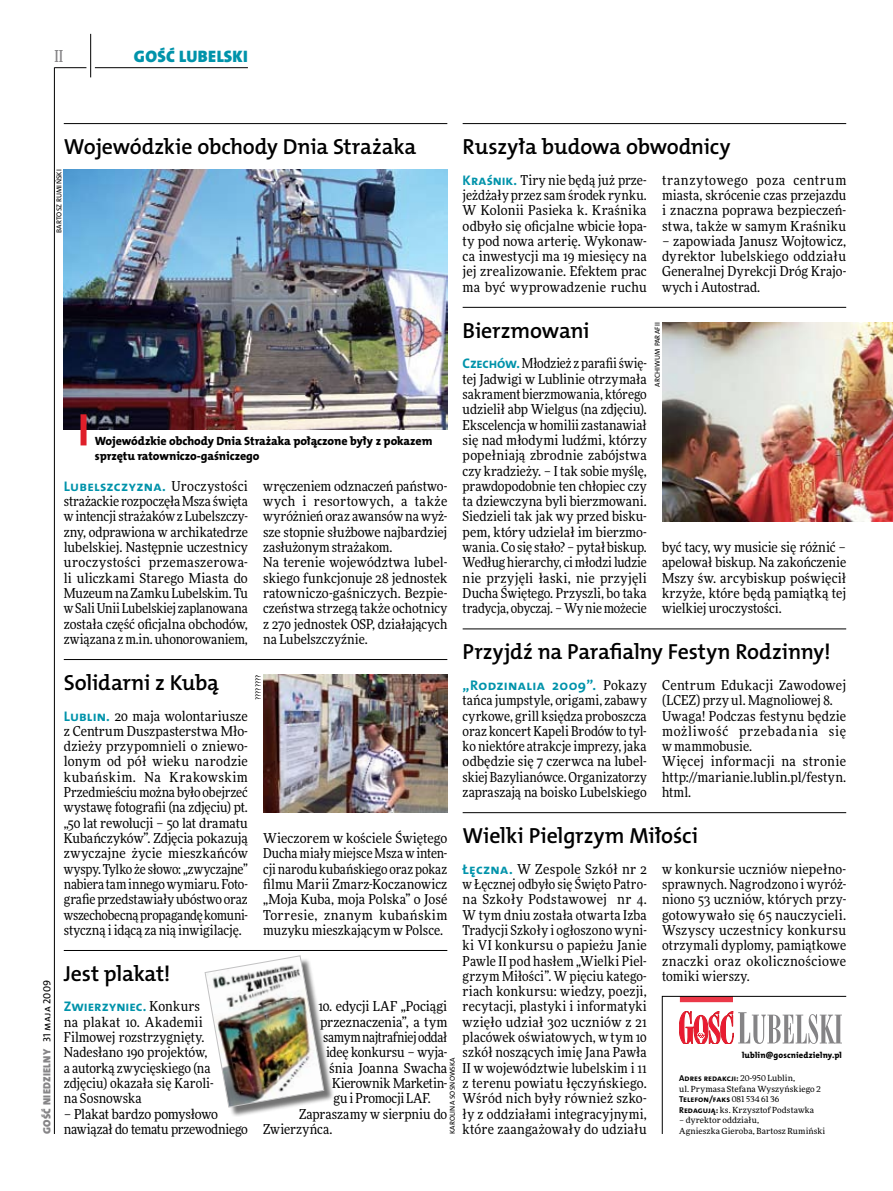
<style>
.page{position:relative;width:893px;height:1191px;background:#fff}
.page>*{position:absolute;margin:0;border:0;box-sizing:border-box;transform-origin:0 0}
.t1{font:21.9px "The Mix HP6 Se Bld";letter-spacing:-.01em;color:#000}
.t2{font:16.65px "The Mix HP9 Blk";letter-spacing:.02em;color:#0093aa}
.t3{font:500 16.5px "Freeday Narrow";color:#858486;scale:.9 1}
.t4{font:13.95px "The Mix HP7 Bld";letter-spacing:.015em;color:#0093aa}
.t5{font:13.65px/15.3px "Freeday Narrow News";letter-spacing:.005em;color:#000;text-align:justify}
.t6{font:13.65px/15.3px "Freeday Narrow News";letter-spacing:-.015em;color:#000}
.t7{font:13.65px "Freeday Narrow News";letter-spacing:-.02em;color:#000}
.t8{font:12px/15.3px "The Mix HP8 Ex Bld";letter-spacing:-.005em;color:#000}
.t9{font:10.5px "The Mix HP9 Blk";letter-spacing:.025em;color:#858486}
.t10{font:8.55px "The Mix HP7 Bld";letter-spacing:.005em;color:#000}
.t11{font:8.55px "The Mix HP8 Ex Bld";letter-spacing:.015em;color:#000}
.t12{font:8.4px/10.5px "Freeday News";letter-spacing:.015em;color:#000}
.t13{font:7.2px "The Mix HP5 Plain";letter-spacing:.015em;color:#000}
.s1{font-family:"The Mix HP7 Bld";font-size:13.95px;color:#0093aa}
.s2{font-family:"The Mix HP5 Plain";color:#000}
.s3{font-family:"Freeday Narrow News";font-size:13.65px;color:#000}
.s4{font-family:"Freeday News";font-size:8.4px}
.s5{font-family:"The Mix HP7 Bld";font-size:8.55px}
</style>
<div class="page">
<hr style="left:54px;top:67px;width:1px;height:1067px;background:#000">
<hr style="left:90px;top:34px;width:1px;height:43px;background:#000">
<hr style="left:54px;top:67px;width:32px;height:1px;background:#000">
<hr style="left:95px;top:67px;width:153px;height:1px;background:#000">
<svg style="left:662px;top:996px;width:185px;height:138px"></svg>
<hr style="left:463px;top:307px;width:383px;height:1px;background:#000">
<hr style="left:463px;top:628px;width:383px;height:1px;background:#000">
<hr style="left:64px;top:659px;width:383px;height:1px;background:#000">
<hr style="left:64px;top:123px;width:383px;height:1px;background:#000">
<hr style="left:463px;top:123px;width:383px;height:1px;background:#000">
<hr style="left:463px;top:812px;width:383px;height:1px;background:#000">
<hr style="left:64px;top:950px;width:383px;height:1px;background:#000">
<img style="left:662px;top:322px;width:231px;height:199px">
<img style="left:263px;top:674px;width:184px;height:138px">
<div style="left:207px;top:957px;width:127px;height:160px;background:#000;opacity:.55"></div>
<img style="left:205px;top:955px;width:119px;height:152px">
<img style="left:64px;top:169px;width:383px;height:260px">
<div style="left:81px;top:414px;width:6px;height:31px;background:#df1f2a"></div>
<p class="t3" style="left:54px;top:46px;width:11px">II</p>
<p class="t2" style="left:134px;top:46px;width:115px">GOŚĆ LUBELSKI</p>
<h1 class="t1" style="left:64px;top:132px;width:354px">Wojewódzkie obchody Dnia Strażaka</h1>
<p class="t13" style="left:55px;top:233px;width:65px;rotate:-90deg">Bartosz Rumiński</p>
<h1 class="t1" style="left:463px;top:132px;width:269px">Ruszyła budowa obwodnicy</h1>
<p class="t5" style="left:463px;top:172px;width:186px"><span class="s1">Kraśnik.</span> Tiry nie będą już prze&shy;jeżdżały przez sam środek rynku.<br>W Kolonii Pasieka k. Kraśnika odbyło się oficjalne wbicie łopa&shy;ty pod nowa arterię. Wykonaw&shy;ca inwestycji ma 19 miesięcy na jej zrealizowanie. Efektem prac ma być wyprowadzenie ruchu</p>
<p class="t5" style="left:662px;top:172px;width:186px">tranzytowego poza centrum miasta, skrócenie czas przejazdu i znaczna poprawa bezpieczeń&shy;stwa, także w samym Kraśniku</p>
<p class="t5" style="left:662px;top:233px;width:186px">– zapowiada Janusz Wojtowicz, dyrektor lubelskiego oddziału Generalnej Dyrekcji Dróg Krajo&shy;wych i Autostrad.</p>
<p class="t9" style="left:40px;top:1134px;width:156px;rotate:-90deg">GOŚĆ NIEDZIELNY <span class="s2">31 maja 2009</span></p>
<h1 class="t1" style="left:463px;top:316px;width:128px">Bierzmowani</h1>
<p class="t5" style="left:463px;top:356px;width:186px"><span class="s1">Czechów.</span> Młodzież z parafii świę&shy;tej Jadwigi w Lublinie otrzymała sakrament bierzmowania, którego udzielił abp Wielgus (na zdjęciu).<br>Ekscelencja w homilii zastanawiał się nad młodymi ludźmi, którzy popełniają zbrodnie zabójstwa czy kradzieży. – I tak sobie myślę, prawdopodobnie ten chłopiec czy ta dziewczyna byli bierzmowani.<br>Siedzieli tak jak wy przed bisku&shy;pem, który udzielał im bierzmo&shy;wania. Co się stało? – pytał biskup.<br>Według hierarchy, ci młodzi ludzie nie przyjęli łaski, nie przyjęli Ducha Świętego. Przyszli, bo taka tradycja, obyczaj. – Wy nie możecie</p>
<p class="t13" style="left:653px;top:387px;width:66px;rotate:-90deg">Archiwum parafii</p>
<p class="t8" style="left:95px;top:433px;width:338px">Wojewódzkie obchody Dnia Strażaka połączone były z pokazem sprzętu ratowniczo-gaśniczego</p>
<p class="t4" style="left:64px;top:477px;width:186px">Lubelszczyzna. <span class="s3">Uroczystości</span></p>
<p class="t5" style="left:64px;top:493px;width:186px">strażackie rozpoczęła Msza święta w intencji strażaków z Lubelszczy&shy;zny, odprawiona w archikatedrze lubelskiej. Następnie uczestnicy uroczystości przemaszerowa&shy;li uliczkami Starego Miasta do Muzeum na Zamku Lubelskim. Tu wSali Unii Lubelskiej zaplanowana została część oficjalna obchodów, związana zm.in. uhonorowaniem,</p>
<p class="t5" style="left:263px;top:478px;width:186px;text-align:left">wręczeniem odznaczeń państwo&shy;wych i resortowych, a także wyróżnień oraz awansów na wyż&shy;sze stopnie służbowe najbardziej zasłużonym strażakom.<br>Na terenie województwa lubel&shy;skiego funkcjonuje 28 jednostek ratowniczo-gaśniczych. Bezpie&shy;czeństwa strzegą także ochotnicy z 270 jednostek OSP, działających na Lubelszczyźnie.</p>
<p class="t5" style="left:662px;top:539px;width:186px">być tacy, wy musicie się różnić – apelował biskup. Na zakończenie Mszy św. arcybiskup poświęcił krzyże, które będą pamiątką tej wielkiej uroczystości.</p>
<h1 class="t1" style="left:463px;top:638px;width:370px">Przyjdź na Parafialny Festyn Rodzinny!</h1>
<p class="t4" style="left:463px;top:676px;width:186px">„Rodzinalia 2009”. <span class="s3">Pokazy</span></p>
<p class="t5" style="left:463px;top:692px;width:186px">tańca jumpstyle, origami, zabawy cyrkowe, grill księdza proboszcza oraz koncert Kapeli Brodów to tyl&shy;ko niektóre atrakcje imprezy, jaka odbędzie się 7 czerwca na lubel&shy;skiej Bazylianówce. Organizatorzy zapraszają na boisko Lubelskiego</p>
<h1 class="t1" style="left:64px;top:668px;width:157px">Solidarni z Kubą</h1>
<p class="t5" style="left:64px;top:708px;width:186px"><span class="s1">Lublin.</span> 20 maja wolontariusze z Centrum Duszpasterstwa Mło&shy;dzieży przypomnieli o zniewo&shy;lonym od pół wieku narodzie kubańskim. Na Krakowskim Przedmieściu można było obejrzeć wystawę fotografii (na zdjęciu) pt. „50 lat rewolucji – 50 lat dramatu Kubańczyków”. Zdjęcia pokazują zwyczajne życie mieszkańców wyspy. Tylko że słowo: „zwyczajne” nabiera tam innego wymiaru. Foto&shy;grafie przedstawiały ubóstwo oraz wszechobecną propagandę komuni&shy;styczną i idącą za nią inwigilację.</p>
<p class="t13" style="left:253px;top:700px;width:27px;rotate:-90deg">????????</p>
<p class="t5" style="left:662px;top:677px;width:186px;text-align:left">Centrum Edukacji Zawodowej (LCEZ) przy ul. Magnoliowej 8.<br>Uwaga! Podczas festynu będzie możliwość przebadania się w mammobusie.<br>Więcej informacji na stronie http://marianie.lublin.pl/festyn. html.</p>
<h1 class="t1" style="left:463px;top:821px;width:237px">Wielki Pielgrzym Miłości</h1>
<p class="t5" style="left:263px;top:830px;width:186px">Wieczorem w kościele Świętego Ducha miały miejsce Msza w inten&shy;cji narodu kubańskiego oraz pokaz filmu Marii Zmarz-Koczanowicz „Moja Kuba, moja Polska” o José Torresie, znanym kubańskim muzyku mieszkającym w Polsce.</p>
<p class="t5" style="left:463px;top:861px;width:186px"><span class="s1">Łęczna.</span> W Zespole Szkół nr 2 w Łęcznej odbyło się Święto Patro&shy;na Szkoły Podstawowej nr 4.<br>W tym dniu została otwarta Izba Tradycji Szkoły i ogłoszono wyni&shy;ki VI konkursu o papieżu Janie Pawle II pod hasłem „Wielki Piel&shy;grzym Miłości”. W pięciu katego&shy;riach konkursu: wiedzy, poezji, recytacji, plastyki i informatyki wzięło udział 302 uczniów z 21 placówek oświatowych, w tym 10 szkół noszących imię Jana Pawła II w województwie lubelskim i 11 z terenu powiatu łęczyńskiego.<br>Wśród nich były również szko&shy;ły z oddziałami integracyjnymi, które zaangażowały do udziału</p>
<p class="t5" style="left:662px;top:861px;width:186px">w konkursie uczniów niepełno&shy;sprawnych. Nagrodzono i wyróż&shy;niono 53 uczniów, których przy&shy;gotowywało się 65 nauczycieli.<br>Wszyscy uczestnicy konkursu otrzymali dyplomy, pamiątkowe znaczki oraz okolicznościowe tomiki wierszy.</p>
<h1 class="t1" style="left:64px;top:959px;width:108px">Jest plakat!</h1>
<p class="t4" style="left:64px;top:997px;width:138px">Zwierzyniec. <span class="s3">Konkurs</span></p>
<p class="t5" style="left:64px;top:1014px;width:151px;text-align:left">na plakat 10. Akademii<br>Filmowej rozstrzygnięty.<br>Nadesłano 190 projektów, a autorką zwycięskiego (na zdjęciu) okazała się Karoli&shy;na Sosnowska</p>
<p class="t6" style="left:64px;top:1106px;width:186px">– Plakat bardzo pomysłowo nawiązał do tematu przewodniego</p>
<p class="t5" style="left:319px;top:998px;width:130px">10. edycji LAF „Pociągi</p>
<p class="t5" style="left:320px;top:1014px;width:129px">przeznaczenia”, a tym</p>
<p class="t6" style="left:323px;top:1029px;width:126px">samym najtrafniej oddał</p>
<p class="t5" style="left:326px;top:1044px;width:123px">ideę konkursu – wyja-</p>
<p class="t5" style="left:329px;top:1060px;width:120px">śnia Joanna Swacha</p>
<p class="t7" style="left:332px;top:1074px;width:117px">Kierownik Marketin-</p>
<p class="t5" style="left:334px;top:1090px;width:99px">gu iPromocji LAF.</p>
<p class="t5" style="left:299px;top:1106px;width:150px">Zapraszamy w sierpniu do</p>
<p class="t5" style="left:263px;top:1121px;width:71px">Zwierzyńca.</p>
<p class="t11" style="left:742px;top:1050px;width:102px">lublin@goscniedzielny.pl</p>
<p class="t13" style="left:448px;top:1134px;width:78px;rotate:-90deg">Karolina Sosnowska</p>
<p class="t10" style="left:679px;top:1073px;width:117px">Adres redakcji: <span class="s4">20-950 Lublin,</span></p>
<p class="t12" style="left:679px;top:1083px;width:143px">ul. Prymasa Stefana Wyszyńskiego 2</p>
<p class="t10" style="left:679px;top:1094px;width:102px">Telefon/faks <span class="s4">081 534 61 36</span></p>
<p class="t12" style="left:679px;top:1104px;width:137px"><span class="s5">Redagują:</span> ks. Krzysztof Podstawka</p>
<p class="t12" style="left:679px;top:1115px;width:148px">– dyrektor oddziału,<br>Agnieszka Gieroba, Bartosz Rumiński</p>
</div>
